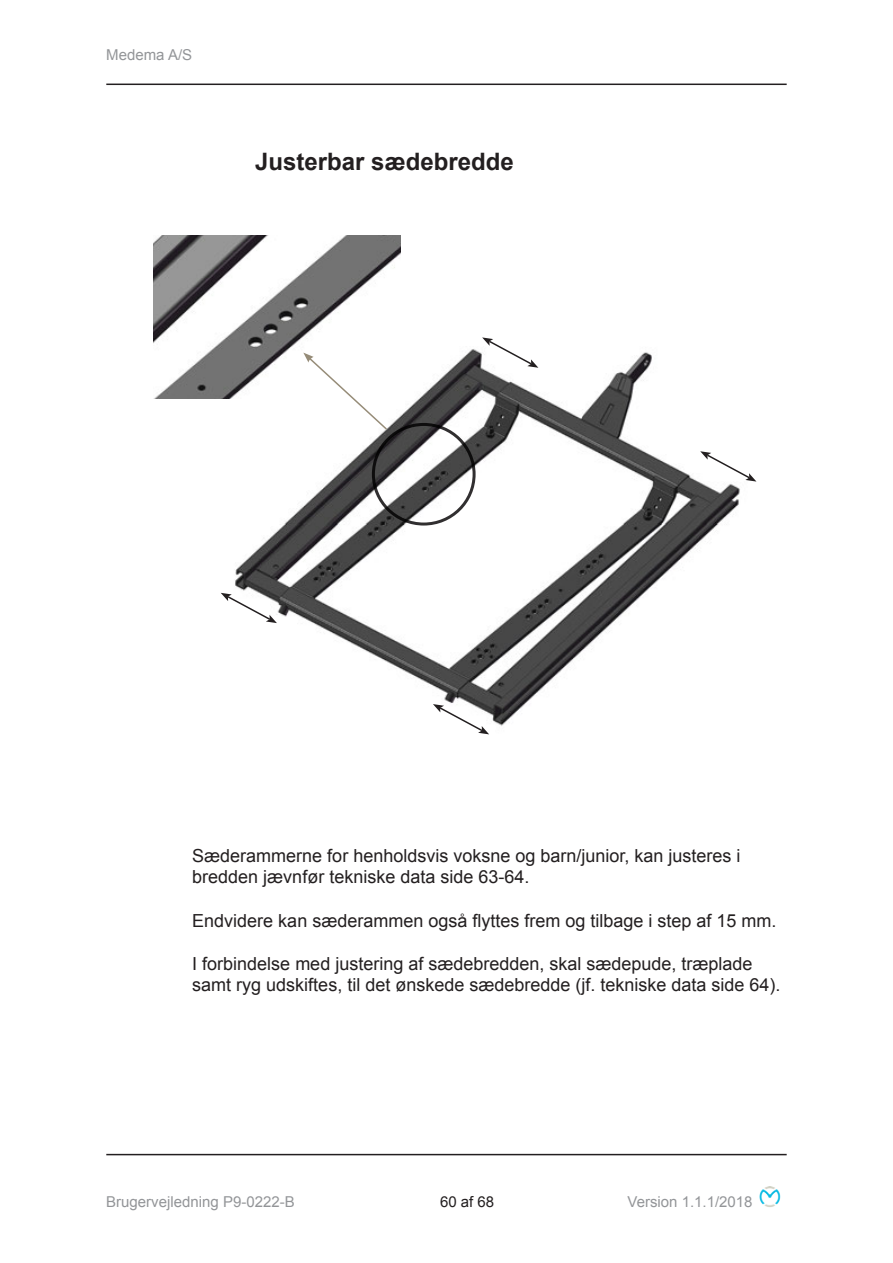
<style>
.page{position:relative;width:893px;height:1263px;background:#fff}
.page>*{position:absolute;margin:0;border:0;box-sizing:border-box;transform-origin:0 0}
.Overskrift{font:700 24px "Arial";color:#231f20}
.Brødtekst{font:18px/21.6px "Arial";color:#231f20}
.t1{font:15px "Arial";color:#939598}
.t2{font:15px "Arial";color:#231f20}
</style>
<div class="page">
<hr style="left:106px;top:84px;width:681px;height:1px;background:#231f20">
<hr style="left:106px;top:1154px;width:681px;height:1px;background:#231f20">
<img style="left:759px;top:1186px;width:22px;height:21px">
<img style="left:191px;top:349px;width:566px;height:386px">
<img style="left:153px;top:235px;width:248px;height:163px">
<svg style="left:433px;top:704px;width:56px;height:30px"></svg>
<svg style="left:303px;top:353px;width:86px;height:78px"></svg>
<svg style="left:221px;top:593px;width:56px;height:30px"></svg>
<svg style="left:482px;top:337px;width:56px;height:31px"></svg>
<svg style="left:700px;top:451px;width:56px;height:31px"></svg>
<svg style="left:373px;top:424px;width:101px;height:100px"></svg>
<div style="left:372px;top:423px;width:104px;height:102px;border:3px solid #312f30;border-radius:50%"></div>
<p class="t1" style="left:106px;top:44px;width:87px">Medema A/S</p>
<p class="Overskrift" style="left:255px;top:146px;width:260px">Justerbar sædebredde</p>
<p class="Brødtekst" style="left:192px;top:845px;width:550px">Sæderammerne for henholdsvis voksne og barn/junior, kan justeres i bredden jævnfør tekniske data side 63-64.</p>
<p class="Brødtekst" style="left:192px;top:909px;width:586px">Endvidere kan sæderammen også flyttes frem og tilbage i step af 15 mm.</p>
<p class="Brødtekst" style="left:192px;top:953px;width:590px">I forbindelse med justering af sædebredden, skal sædepude, træplade samt ryg udskiftes, til det ønskede sædebredde (jf. tekniske data side 64).</p>
<p class="t1" style="left:106px;top:1192px;width:190px">Brugervejledning P9-0222-B</p>
<p class="t2" style="left:440px;top:1192px;width:56px">60 af 68</p>
<p class="t1" style="left:628px;top:1192px;width:127px">Version 1.1.1/2018</p>
</div>
